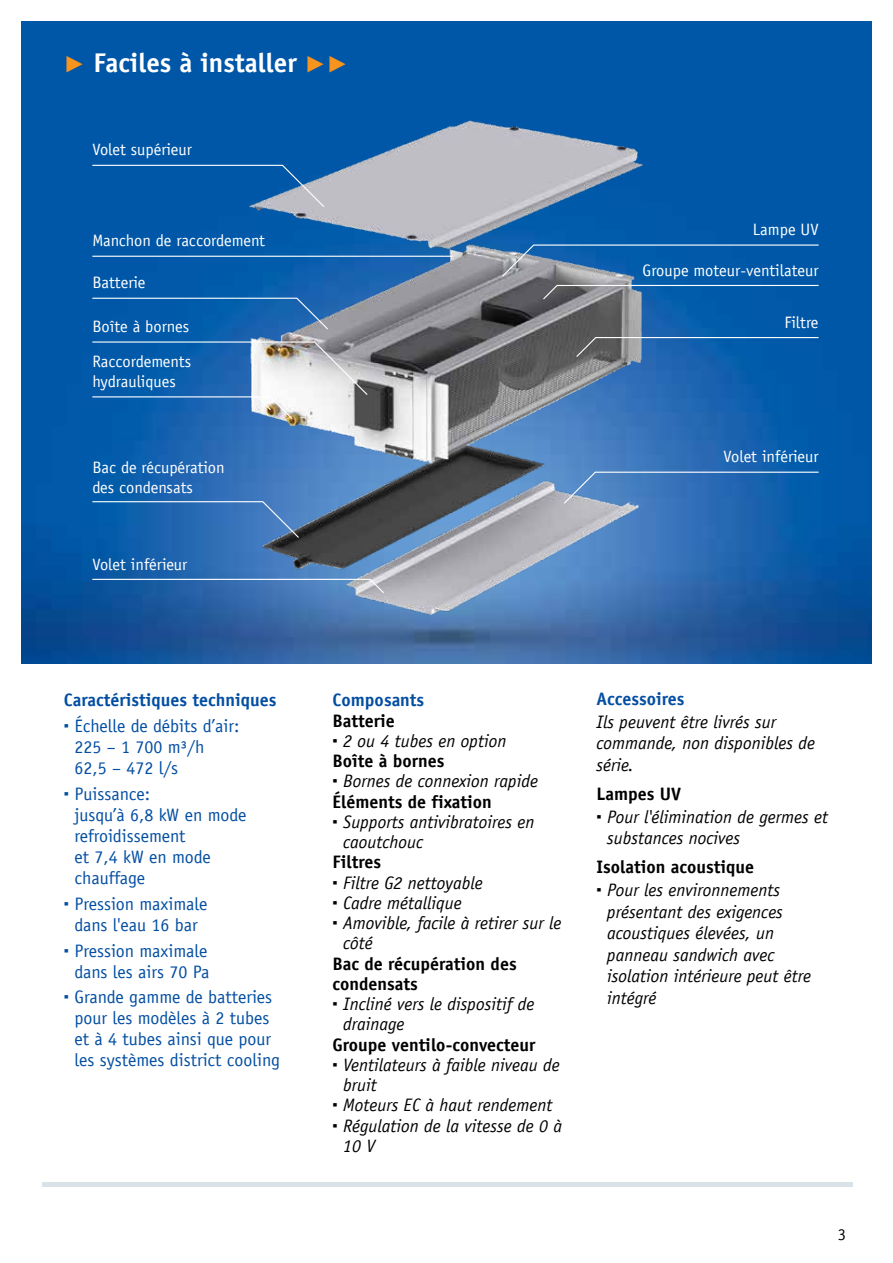
<style>
.page{position:relative;width:893px;height:1263px;background:#fff}
.page>*{position:absolute;margin:0;border:0;box-sizing:border-box;transform-origin:0 0}
.t1{font:700 27px "TROX Officina Sans";color:#fff}
.t2{font:italic 18px/21.6px "TROX Officina Sans";color:#000}
.t3{font:18px/21px "TROX Officina Sans";color:#034ea2;text-align:center}
.t4{font:700 18px/20.2px "TROX Officina Sans";color:#000}
.t5{font:700 18px "TROX Officina Sans";color:#034ea2}
.t6{font:16.5px/19.8px "TROX Officina Sans";color:#fff}
.t7{font:16.5px "TROX Officina Sans";color:#000}
.s1{font-family:"TROX Helvetica";color:#f7941e}
.s2{font-family:"TROX Helvetica"}
.s3{font-family:"TROX Helvetica";font-style:normal}
.s4{font-weight:700;font-style:normal}
</style>
<div class="page">
<img style="left:21px;top:21px;width:851px;height:642px">
<div style="left:43px;top:1182px;width:810px;height:5px;background:#d8e2e7"></div>
<img style="left:230px;top:106px;width:431px;height:514px">
<svg style="left:91px;top:164px;width:234px;height:44px;background:#1d67ac"></svg>
<hr style="left:92px;top:256px;width:361px;height:1px;background:#fff">
<svg style="left:501px;top:244px;width:319px;height:34px;background:#296dac"></svg>
<svg style="left:542px;top:284px;width:278px;height:17px;background:#396fa0"></svg>
<svg style="left:575px;top:336px;width:245px;height:22px;background:#316aa1"></svg>
<svg style="left:563px;top:471px;width:257px;height:34px;background:#3a77ba"></svg>
<svg style="left:91px;top:297px;width:238px;height:34px;background:#1564ae"></svg>
<svg style="left:91px;top:341px;width:278px;height:80px"></svg>
<svg style="left:91px;top:501px;width:209px;height:38px;background:#2d6fb4"></svg>
<svg style="left:91px;top:578px;width:294px;height:16px;background:#4d7eb6"></svg>
<h1 class="t1" style="left:64px;top:46px;width:286px"><span class="s1">▶</span> Faciles à installer <span class="s1">▶▶</span></h1>
<p class="t6" style="left:92px;top:140px;width:101px">Volet supérieur</p>
<p class="t6" style="left:92px;top:231px;width:174px">Manchon de raccordement</p>
<p class="t6" style="left:92px;top:273px;width:55px">Batterie</p>
<p class="t6" style="left:92px;top:317px;width:98px">Boîte à bornes</p>
<p class="t6" style="left:92px;top:352px;width:100px">Raccordements hydrauliques</p>
<p class="t6" style="left:92px;top:457px;width:134px">Bac de récupération des condensats</p>
<p class="t6" style="left:92px;top:554px;width:97px">Volet inférieur</p>
<p class="t6" style="left:753px;top:220px;width:67px">Lampe UV</p>
<p class="t6" style="left:642px;top:260px;width:178px">Groupe moteur-ventilateur</p>
<p class="t6" style="left:784px;top:312px;width:36px">Filtre</p>
<p class="t6" style="left:723px;top:447px;width:97px">Volet inférieur</p>
<p class="t5" style="left:64px;top:689px;width:214px">Caractéristiques techniques</p>
<p class="t3" style="left:74px;top:715px;width:167px;text-align:left;text-indent:-11px"><span class="s2">▪</span> Échelle de débits d’air:<br>225 – 1 700 m³/h<br>62,5 – 472 l/s</p>
<p class="t3" style="left:74px;top:783px;width:173px;text-align:left;text-indent:-11px"><span class="s2">▪</span> Puissance:<br>jusqu’à 6,8 kW en mode refroidissement<br>et 7,4 kW en mode chauffage</p>
<p class="t3" style="left:64px;top:893px;width:145px"><span class="s2">▪</span> Pression maximale dans l'eau 16 bar</p>
<p class="t3" style="left:64px;top:940px;width:147px"><span class="s2">▪</span> Pression maximale dans les airs 70 Pa</p>
<p class="t3" style="left:64px;top:986px;width:218px"><span class="s2">▪</span> Grande gamme de batteries pour les modèles à 2 tubes<br>et à 4 tubes ainsi que pour les systèmes district cooling</p>
<p class="t5" style="left:333px;top:689px;width:93px">Composants</p>
<p class="t4" style="left:333px;top:710px;width:64px">Batterie</p>
<p class="t2" style="left:333px;top:731px;width:175px;line-height:20.2px"><span class="s3">▪</span> 2 ou 4 tubes en option<br><span class="s4">Boîte à bornes</span></p>
<p class="t2" style="left:333px;top:771px;width:207px;line-height:20.2px"><span class="s3">▪</span> Bornes de connexion rapide<br><span class="s4">Éléments de fixation</span></p>
<p class="t2" style="left:343px;top:812px;width:193px;line-height:20.2px;text-indent:-11px"><span class="s3">▪</span> Supports antivibratoires en caoutchouc</p>
<p class="t4" style="left:333px;top:852px;width:50px">Filtres</p>
<p class="t2" style="left:333px;top:872px;width:152px"><span class="s3">▪</span> Filtre G2 nettoyable</p>
<p class="t2" style="left:333px;top:892px;width:131px"><span class="s3">▪</span> Cadre métallique</p>
<p class="t2" style="left:343px;top:913px;width:220px;line-height:20.2px;text-indent:-11px"><span class="s3">▪</span> Amovible, facile à retirer sur le côté</p>
<p class="t4" style="left:333px;top:953px;width:186px">Bac de récupération des condensats</p>
<p class="t2" style="left:343px;top:994px;width:193px;line-height:20.2px;text-indent:-11px"><span class="s3">▪</span> Incliné vers le dispositif de drainage</p>
<p class="t4" style="left:333px;top:1034px;width:204px">Groupe ventilo-convecteur</p>
<p class="t2" style="left:343px;top:1055px;width:218px;line-height:20.2px;text-indent:-11px"><span class="s3">▪</span> Ventilateurs à faible niveau de bruit</p>
<p class="t2" style="left:333px;top:1094px;width:221px"><span class="s3">▪</span> Moteurs EC à haut rendement</p>
<p class="t2" style="left:343px;top:1115px;width:220px;line-height:20.2px;text-indent:-11px"><span class="s3">▪</span> Régulation de la vitesse de 0 à<br>10 V</p>
<p class="t5" style="left:596px;top:687px;width:90px">Accessoires</p>
<p class="t2" style="left:596px;top:711px;width:220px">Ils peuvent être livrés sur commande, non disponibles de série.</p>
<p class="t4" style="left:596px;top:783px;width:86px">Lampes UV</p>
<p class="t2" style="left:607px;top:806px;width:222px;text-indent:-11px"><span class="s3">▪</span> Pour l'élimination de germes et substances nocives</p>
<p class="t4" style="left:596px;top:857px;width:159px">Isolation acoustique</p>
<p class="t2" style="left:607px;top:879px;width:206px;text-indent:-11px"><span class="s3">▪</span> Pour les environnements présentant des exigences acoustiques élevées, un panneau sandwich avec isolation intérieure peut être intégré</p>
<p class="t7" style="left:838px;top:1225px;width:10px">3</p>
</div>
